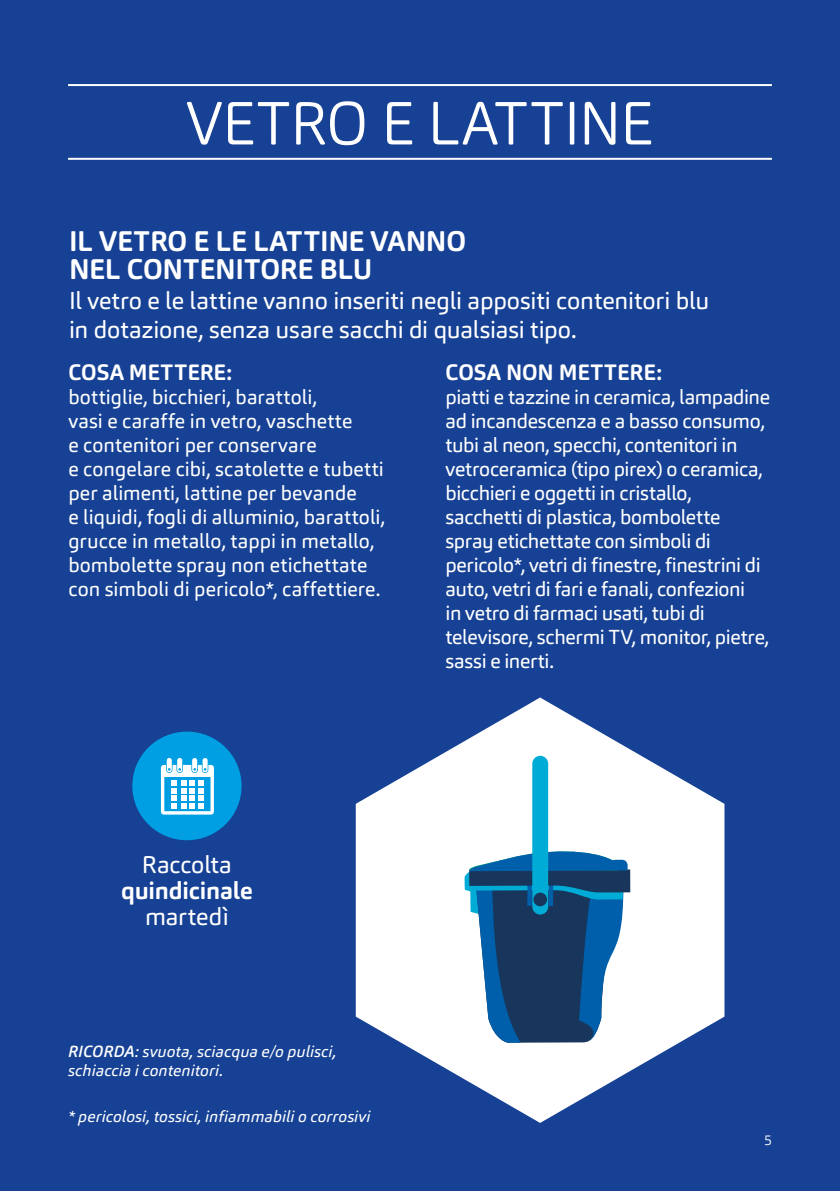
<style>
.page{position:relative;width:840px;height:1191px;background:#fff}
.page>*{position:absolute;margin:0;border:0;box-sizing:border-box;transform-origin:0 0}
.t1{font:300 60px "Carnas";letter-spacing:-.01em;color:#fff}
.t2{font:700 28px/28px "Carnas";letter-spacing:-.015em;color:#fff}
.t3{font:24px/29.6px "Carnas";letter-spacing:-.005em;color:#fff}
.t4{font:700 24px "Carnas";letter-spacing:-.01em;color:#fff}
.t5{font:700 22px "Carnas";letter-spacing:-.005em;color:#fff}
.t6{font:20px/24px "Carnas";letter-spacing:-.005em;color:#fff}
.t7{font:italic 16px/19px "Carnas";letter-spacing:.005em;color:#fff}
.t8{font:300 14px "Carnas";color:#fff}
.s1{font-weight:500}
</style>
<div class="page">
<div style="left:0;top:0;width:839px;height:1191px;background:#164194"></div>
<svg style="left:355px;top:697px;width:369px;height:426px;fill:#fff"></svg>
<hr style="left:68px;top:84px;width:703px;height:2px;background:#fff">
<hr style="left:68px;top:158px;width:703px;height:2px;background:#fff">
<div style="left:132px;top:731px;width:109px;height:109px;background:#009fe3;border-radius:50%"></div>
<div style="left:167px;top:758px;width:5px;height:14px;background:#fff;border-radius:3px"></div>
<div style="left:177px;top:758px;width:5px;height:14px;background:#fff;border-radius:3px"></div>
<div style="left:192px;top:758px;width:5px;height:14px;background:#fff;border-radius:3px"></div>
<div style="left:202px;top:758px;width:5px;height:14px;background:#fff;border-radius:3px"></div>
<svg style="left:161px;top:765px;width:53px;height:49px"></svg>
<svg style="left:464px;top:837px;width:166px;height:205px;background:#517b9f"></svg>
<div style="left:532px;top:756px;width:16px;height:158px;background:#00acd5;border-radius:8px"></div>
<div style="left:533px;top:892px;width:13px;height:14px;background:#18365b;border-radius:50%"></div>
<h1 class="t1" style="left:186px;top:85px;width:468px">VETRO E LATTINE</h1>
<h2 class="t2" style="left:69px;top:227px;width:398px">IL VETRO E LE LATTINE VANNO<br>NEL CONTENITORE BLU</h2>
<p class="t3" style="left:69px;top:285px;width:641px">Il vetro e le lattine vanno inseriti negli appositi contenitori blu in dotazione, senza usare sacchi di qualsiasi tipo.</p>
<p class="t5" style="left:68px;top:358px;width:165px">COSA METTERE:</p>
<p class="t6" style="left:68px;top:385px;width:318px">bottiglie, bicchieri, barattoli,<br>vasi e caraffe in vetro, vaschette<br>e contenitori per conservare<br>e congelare cibi, scatolette e tubetti per alimenti, lattine per bevande<br>e liquidi, fogli di alluminio, barattoli, grucce in metallo, tappi in metallo, bombolette spray non etichettate con simboli di pericolo*, caffettiere.</p>
<p class="t5" style="left:445px;top:358px;width:218px">COSA NON METTERE:</p>
<p class="t6" style="left:445px;top:385px;width:326px">piatti e tazzine in ceramica, lampadine ad incandescenza e a basso consumo, tubi al neon, specchi, contenitori in vetroceramica (tipo pirex) o ceramica, bicchieri e oggetti in cristallo, sacchetti di plastica, bombolette spray etichettate con simboli di pericolo*, vetri di finestre, finestrini di auto, vetri di fari e fanali, confezioni<br>in vetro di farmaci usati, tubi di televisore, schermi TV, monitor, pietre, sassi e inerti.</p>
<p class="t3" style="left:142px;top:849px;width:91px">Raccolta</p>
<p class="t4" style="left:121px;top:875px;width:133px">quindicinale</p>
<p class="t3" style="left:145px;top:901px;width:85px">martedì</p>
<p class="t7" style="left:68px;top:1041px;width:270px"><span class="s1">RICORDA</span>: svuota, sciacqua e/o pulisci, schiaccia i contenitori.</p>
<p class="t7" style="left:68px;top:1107px;width:303px">* pericolosi, tossici, infiammabili o corrosivi</p>
<p class="t8" style="left:763px;top:1131px;width:9px">5</p>
</div>
